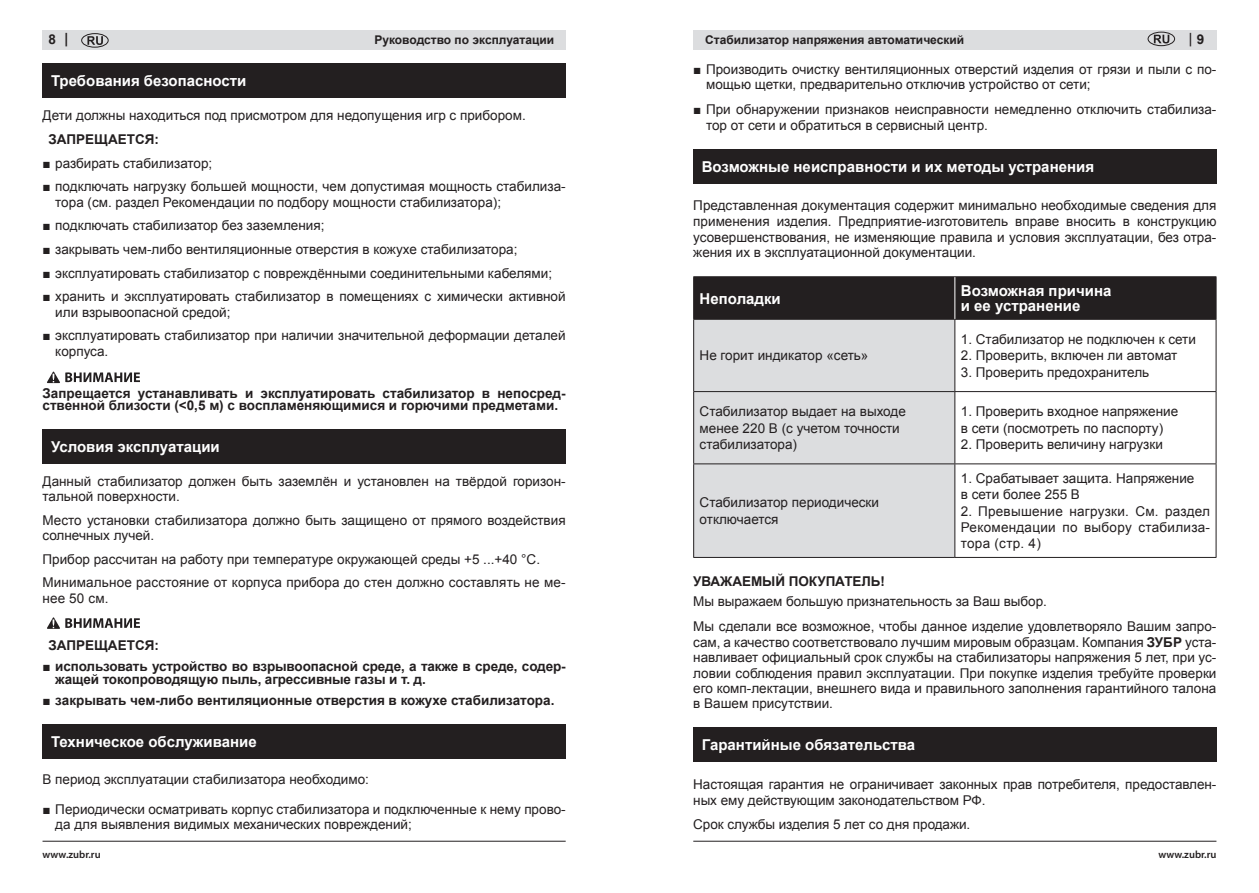
<style>
.page{position:relative;width:1259px;height:893px;background:#fff}
.page>*{position:absolute;margin:0;border:0;box-sizing:border-box;transform-origin:0 0}
.PosleSpis{font:700 15px "Arial";color:#fff}
.Zagolo_tabl_G{font:700 15px "Arial";color:#fff}
.SpisokVs{font:13.5px/15.1px "Arial";color:#231f20}
.PosleSpis-2{font:13.5px/15.9px "Arial";letter-spacing:-.005em;color:#231f20;text-align:justify}
.PosleSpis-3{font:700 13.5px/12.6px "Arial";color:#231f20}
.t1{font:600 13.5px "Myriad Pro";color:#231f20}
.t2{font:700 12px "Arial";color:#231f20}
.t3{font:600 10.5px "Myriad Pro";color:#231f20}
.s1{font-family:"Myriad Pro"}
.s2{font-family:"Arial";font-weight:700}
.s3{font-family:"Times New Roman"}
.s4{font-family:"Times New Roman";font-weight:400}
.s5{font-weight:700}
</style>
<div class="page">
<div style="left:693px;top:30px;width:523px;height:20px;background:#dcdddf"></div>
<div style="left:43px;top:30px;width:523px;height:20px;background:#dcdddf"></div>
<hr style="left:693px;top:841px;width:523px;height:1px;background:#231f20">
<hr style="left:43px;top:841px;width:523px;height:1px;background:#231f20">
<svg style="left:1153px;top:35px;width:16px;height:8px"></svg>
<div style="left:1147px;top:32px;width:28px;height:14px;border:1px solid #231f20;border-radius:50%"></div>
<svg style="left:87px;top:36px;width:16px;height:9px"></svg>
<div style="left:81px;top:33px;width:27px;height:15px;border:1px solid #231f20;border-radius:50%"></div>
<div style="left:43px;top:63px;width:523px;height:34px;background:#231f20"></div>
<svg style="left:47px;top:371px;width:93px;height:12px"></svg>
<div style="left:43px;top:430px;width:522px;height:34px;background:#231f20"></div>
<svg style="left:47px;top:617px;width:93px;height:12px"></svg>
<div style="left:43px;top:724px;width:522px;height:34px;background:#231f20"></div>
<div style="left:693px;top:149px;width:523px;height:34px;background:#231f20"></div>
<div style="left:693px;top:728px;width:523px;height:34px;background:#231f20"></div>
<div style="left:694px;top:277px;width:521px;height:42px;background:#231f20"></div>
<div style="left:694px;top:320px;width:260px;height:237px;background:#dcdddf"></div>
<hr style="left:1215px;top:277px;width:1px;height:42px;background:#231f20">
<hr style="left:1215px;top:392px;width:1px;height:71px;background:#231f20">
<hr style="left:1215px;top:464px;width:1px;height:93px;background:#231f20">
<hr style="left:693px;top:276px;width:262px;height:1px;background:#231f20">
<hr style="left:693px;top:277px;width:1px;height:42px;background:#231f20">
<hr style="left:955px;top:276px;width:261px;height:1px;background:#231f20">
<hr style="left:693px;top:319px;width:262px;height:1px;background:#231f20">
<hr style="left:693px;top:320px;width:1px;height:71px;background:#231f20">
<hr style="left:955px;top:319px;width:261px;height:1px;background:#231f20">
<hr style="left:954px;top:320px;width:1px;height:71px;background:#231f20">
<hr style="left:1215px;top:320px;width:1px;height:71px;background:#231f20">
<hr style="left:693px;top:391px;width:262px;height:1px;background:#231f20">
<hr style="left:693px;top:392px;width:1px;height:71px;background:#231f20">
<hr style="left:955px;top:391px;width:261px;height:1px;background:#231f20">
<hr style="left:954px;top:392px;width:1px;height:71px;background:#231f20">
<hr style="left:693px;top:463px;width:262px;height:1px;background:#231f20">
<hr style="left:693px;top:464px;width:1px;height:93px;background:#231f20">
<hr style="left:955px;top:463px;width:261px;height:1px;background:#231f20">
<hr style="left:954px;top:464px;width:1px;height:93px;background:#231f20">
<hr style="left:954px;top:277px;width:1px;height:42px;background:#fff">
<hr style="left:693px;top:557px;width:262px;height:1px;background:#231f20">
<hr style="left:955px;top:557px;width:261px;height:1px;background:#231f20">
<p class="PosleSpis-3" style="left:48px;top:34px;width:21px">8 <span class="s1">|</span></p>
<p class="t1" style="left:1189px;top:30px;width:17px">| <span class="s2">9</span></p>
<p class="PosleSpis" style="left:51px;top:71px;width:197px">Требования безопасности</p>
<p class="PosleSpis-2" style="left:43px;top:107px;width:485px">Дети должны находиться под присмотром для недопущения игр с прибором.</p>
<p class="PosleSpis-3" style="left:48px;top:133px;width:112px">ЗАПРЕЩАЕТСЯ:</p>
<p class="SpisokVs" style="left:43px;top:156px;width:171px"><span class="s3">■</span> разбирать стабилизатор;</p>
<p class="SpisokVs" style="left:55px;top:179px;width:512px;text-indent:-13px"><span class="s3">■</span> подключать нагрузку большей мощности, чем допустимая мощность стабилиза&shy;тора (см. раздел Рекомендации по подбору мощности стабилизатора);</p>
<p class="SpisokVs" style="left:43px;top:218px;width:283px"><span class="s3">■</span> подключать стабилизатор без заземления;</p>
<p class="SpisokVs" style="left:43px;top:242px;width:476px"><span class="s3">■</span> закрывать чем-либо вентиляционные отверстия в кожухе стабилизатора;</p>
<p class="SpisokVs" style="left:43px;top:266px;width:511px"><span class="s3">■</span> эксплуатировать стабилизатор с повреждёнными соединительными кабелями;</p>
<p class="SpisokVs" style="left:55px;top:289px;width:512px;text-indent:-13px"><span class="s3">■</span> хранить и эксплуатировать стабилизатор в помещениях с химически активной или взрывоопасной средой;</p>
<p class="SpisokVs" style="left:55px;top:328px;width:512px;text-indent:-13px"><span class="s3">■</span> эксплуатировать стабилизатор при наличии значительной деформации деталей корпуса.</p>
<p class="PosleSpis-3" style="left:43px;top:387px;width:524px">Запрещается устанавливать и эксплуатировать стабилизатор в непосред&shy;ственной близости (&lt;0,5 м) с воспламеняющимися и горючими предметами.</p>
<p class="PosleSpis" style="left:51px;top:437px;width:170px">Условия эксплуатации</p>
<p class="SpisokVs" style="left:43px;top:474px;width:524px">Данный стабилизатор должен быть заземлён и установлен на твёрдой горизон&shy;тальной поверхности.</p>
<p class="SpisokVs" style="left:43px;top:512px;width:524px">Место установки стабилизатора должно быть защищено от прямого воздействия солнечных лучей.</p>
<p class="SpisokVs" style="left:43px;top:551px;width:499px">Прибор рассчитан на работу при температуре окружающей среды +5 ...+40 °С.</p>
<p class="SpisokVs" style="left:43px;top:575px;width:524px">Минимальное расстояние от корпуса прибора до стен должно составлять не ме&shy;нее 50 см.</p>
<p class="PosleSpis-3" style="left:48px;top:639px;width:112px">ЗАПРЕЩАЕТСЯ:</p>
<p class="PosleSpis-3" style="left:55px;top:660px;width:512px;text-indent:-13px"><span class="s4">■</span> использовать устройство во взрывоопасной среде, а также в среде, содер&shy;жащей токопроводящую пыль, агрессивные газы и т. д.</p>
<p class="PosleSpis-3" style="left:43px;top:694px;width:513px"><span class="s4">■</span> закрывать чем-либо вентиляционные отверстия в кожухе стабилизатора.</p>
<p class="PosleSpis" style="left:51px;top:731px;width:207px">Техническое обслуживание</p>
<p class="PosleSpis-2" style="left:43px;top:772px;width:328px">В период эксплуатации стабилизатора необходимо:</p>
<p class="SpisokVs" style="left:55px;top:801px;width:512px;text-indent:-13px"><span class="s3">■</span> Периодически осматривать корпус стабилизатора и подключенные к нему прово&shy;да для выявления видимых механических повреждений;</p>
<p class="t2" style="left:374px;top:32px;width:181px">Руководство по эксплуатации</p>
<p class="t2" style="left:705px;top:32px;width:260px">Стабилизатор напряжения автоматический</p>
<p class="SpisokVs" style="left:706px;top:61px;width:512px;text-indent:-13px"><span class="s3">■</span> Производить очистку вентиляционных отверстий изделия от грязи и пыли с по&shy;мощью щетки, предварительно отключив устройство от сети;</p>
<p class="SpisokVs" style="left:706px;top:102px;width:512px;text-indent:-13px"><span class="s3">■</span> При обнаружении признаков неисправности немедленно отключить стабилиза&shy;тор от сети и обратиться в сервисный центр.</p>
<p class="PosleSpis" style="left:702px;top:156px;width:394px">Возможные неисправности и их методы устранения</p>
<p class="PosleSpis-2" style="left:693px;top:197px;width:525px">Представленная документация содержит минимально необходимые сведения для применения изделия. Предприятие-изготовитель вправе вносить в конструкцию усовершенствования, не изменяющие правила и условия эксплуатации, без отра&shy;жения их в эксплуатационной документации.</p>
<p class="Zagolo_tabl_G" style="left:961px;top:281px;width:152px">Возможная причина</p>
<p class="Zagolo_tabl_G" style="left:961px;top:296px;width:121px">и ее устранение</p>
<p class="Zagolo_tabl_G" style="left:699px;top:288px;width:83px">Неполадки</p>
<p class="SpisokVs" style="left:961px;top:332px;width:237px">1. Стабилизатор не подключен к сети</p>
<p class="SpisokVs" style="left:961px;top:348px;width:218px">2. Проверить, включен ли автомат</p>
<p class="SpisokVs" style="left:961px;top:364px;width:190px">3. Проверить предохранитель</p>
<p class="SpisokVs" style="left:699px;top:348px;width:170px">Не горит индикатор «сеть»</p>
<p class="SpisokVs" style="left:699px;top:404px;width:208px;line-height:16.2px">Стабилизатор выдает на выходе менее 220 В (с учетом точности стабилизатора)</p>
<p class="SpisokVs" style="left:961px;top:404px;width:219px">1. Проверить входное напряжение</p>
<p class="SpisokVs" style="left:961px;top:420px;width:204px">в сети (посмотреть по паспорту)</p>
<p class="SpisokVs" style="left:961px;top:437px;width:203px">2. Проверить величину нагрузки</p>
<p class="SpisokVs" style="left:961px;top:471px;width:235px">1. Срабатывает защита. Напряжение</p>
<p class="SpisokVs" style="left:961px;top:487px;width:121px">в сети более 255 В</p>
<p class="SpisokVs" style="left:961px;top:503px;width:251px;line-height:16.2px;text-align:justify">2. Превышение нагрузки. См. раздел Рекомендации по выбору стабилиза&shy;тора (стр. 4)</p>
<p class="SpisokVs" style="left:699px;top:495px;width:181px;line-height:16.2px">Стабилизатор периодически отключается</p>
<p class="PosleSpis-3" style="left:693px;top:575px;width:193px">УВАЖАЕМЫЙ ПОКУПАТЕЛЬ!</p>
<p class="PosleSpis-2" style="left:693px;top:594px;width:355px">Мы выражаем большую признательность за Ваш выбор.</p>
<p class="SpisokVs" style="left:693px;top:619px;width:524px;text-align:justify">Мы сделали все возможное, чтобы данное изделие удовлетворяло Вашим запро&shy;сам, а качество соответствовало лучшим мировым образцам. Компания <span class="s5">ЗУБР</span> уста&shy;навливает официальный срок службы на стабилизаторы напряжения 5 лет, при ус&shy;ловии соблюдения правил эксплуатации. При покупке изделия требуйте проверки его комп-лектации, внешнего вида и правильного заполнения гарантийного талона в Вашем присутствии.</p>
<p class="PosleSpis" style="left:702px;top:735px;width:215px">Гарантийные обязательства</p>
<p class="PosleSpis-2" style="left:693px;top:776px;width:524px">Настоящая гарантия не ограничивает законных прав потребителя, предоставлен&shy;ных ему действующим законодательством РФ.</p>
<p class="PosleSpis-2" style="left:693px;top:816px;width:278px">Срок службы изделия 5 лет со дня продажи.</p>
<p class="t3" style="left:43px;top:847px;width:60px">www.zubr.ru</p>
<p class="t3" style="left:1158px;top:847px;width:60px">www.zubr.ru</p>
</div>
